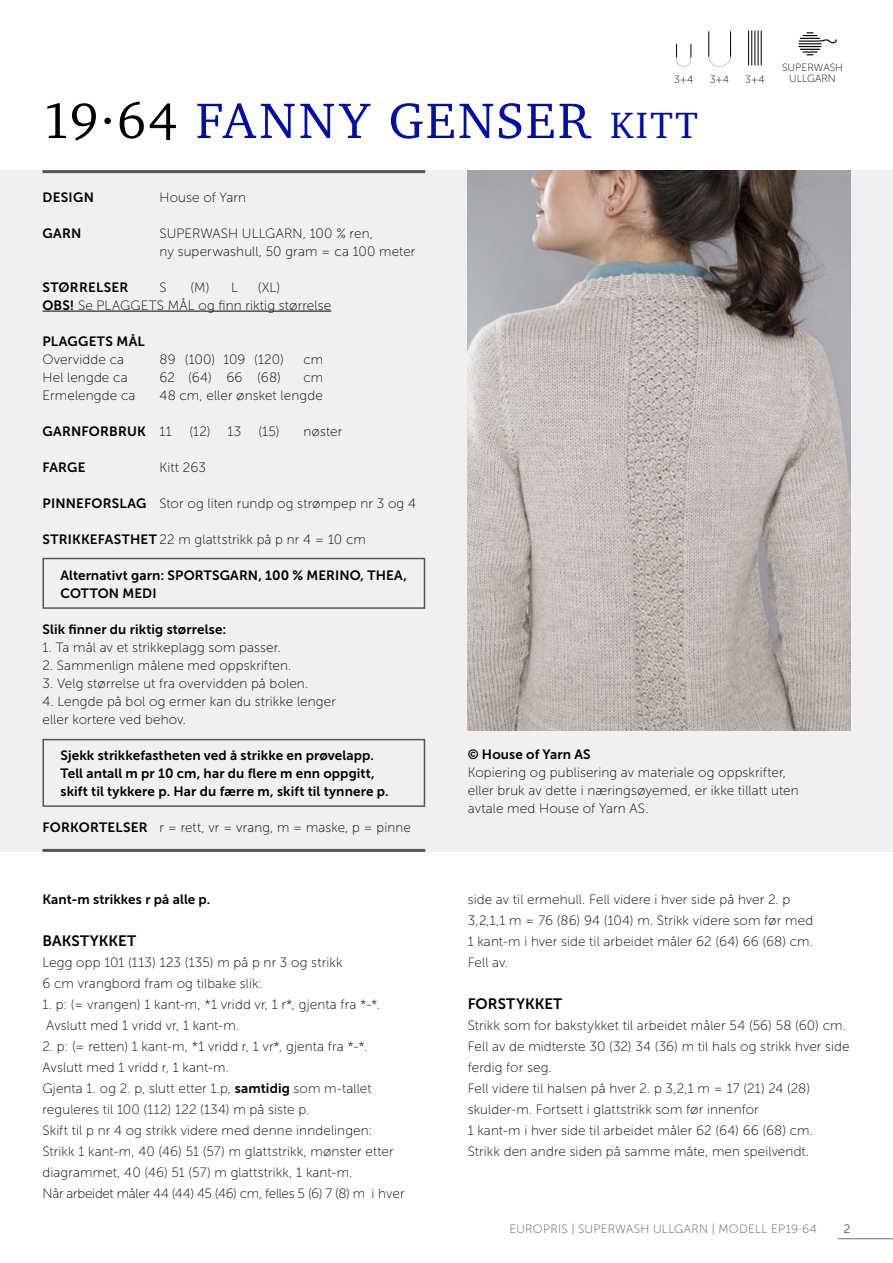
<style>
.page{position:relative;width:893px;height:1263px;background:#fff}
.page>*{position:absolute;margin:0;border:0;box-sizing:border-box;transform-origin:0 0}
.INNHOLD{font:51px "Charter";letter-spacing:.055em;color:#000f9f}
.INNHOLD-_Opps{font:15px "Museo Sans 700";letter-spacing:.005em;color:#000}
.INNHOLD-_Opps-2{font:13.5px/21px "Museo Sans 100";letter-spacing:.01em;color:#000}
.INNHOLD-2{font:13.5px "Museo Sans 100";letter-spacing:.01em;color:#000}
.INNHOLD-3{font:13.5px/18px "Museo Sans 700";letter-spacing:.01em;color:#000}
.INNHOLD-_Opps-3{font:13.5px "Museo Sans 100";letter-spacing:-.02em;color:#000}
.INNHOLD-_Opps-4{font:13.5px "Museo Sans 700";letter-spacing:.005em;color:#000}
.INNHOLD-4{font:13.5px "Museo Sans 700";letter-spacing:.03em;color:#000}
.t1{font:12px "Museo Sans 100";letter-spacing:.02em;color:#565655}
.t2{font:12px "Museo Sans 100";color:#000}
.t3{font:10.5px "Museo Sans 100";color:#000}
.s1{color:#000}
.s2{font-size:37.5px}
.s3{font-family:"Museo Sans 700"}
.s4{font-family:"Museo Sans 100"}
</style>
<div class="page">
<hr style="left:838px;top:1238px;width:55px;height:1px;background:#6e6e6e">
<div style="left:0;top:170px;width:893px;height:682px;background:#f0f0f0"></div>
<hr style="left:43px;top:311px;width:288px;height:1px;background:#000">
<hr style="left:43px;top:170px;width:382px;height:3px;background:#565655">
<hr style="left:43px;top:849px;width:382px;height:3px;background:#565655">
<div style="left:43px;top:739px;width:382px;height:68px;border:2px solid #565655"></div>
<div style="left:43px;top:558px;width:382px;height:51px;border:2px solid #565655"></div>
<img style="left:468px;top:170px;width:382px;height:560px">
<svg style="left:798px;top:32px;width:39px;height:23px"></svg>
<hr style="left:748px;top:31px;width:1px;height:34px;background:#000">
<hr style="left:751px;top:31px;width:1px;height:34px;background:#000">
<hr style="left:754px;top:31px;width:1px;height:34px;background:#000">
<hr style="left:758px;top:31px;width:1px;height:34px;background:#000">
<hr style="left:761px;top:31px;width:1px;height:34px;background:#000">
<svg style="left:708px;top:31px;width:23px;height:36px"></svg>
<svg style="left:676px;top:44px;width:15px;height:22px"></svg>
<p class="t3" style="left:782px;top:62px;width:63px">SUPERWASH</p>
<p class="t3" style="left:674px;top:74px;width:21px">3+4</p>
<p class="t3" style="left:710px;top:74px;width:21px">3+4</p>
<p class="t3" style="left:745px;top:74px;width:21px">3+4</p>
<p class="t3" style="left:789px;top:73px;width:48px">ULLGARN</p>
<p class="INNHOLD" style="left:43px;top:77px;width:657px"><span class="s1">19∙64</span> FANNY GENSER <span class="s2">KITT</span></p>
<p class="INNHOLD-3" style="left:43px;top:188px;width:53px">DESIGN</p>
<p class="INNHOLD-2" style="left:160px;top:190px;width:88px">House of Yarn</p>
<p class="INNHOLD-3" style="left:43px;top:224px;width:40px">GARN</p>
<p class="INNHOLD-2" style="left:160px;top:226px;width:215px">SUPERWASH ULLGARN, 100 % ren,</p>
<p class="INNHOLD-2" style="left:160px;top:244px;width:257px">ny superwashull, 50 gram = ca 100 meter</p>
<p class="INNHOLD-3" style="left:43px;top:278px;width:87px">STØRRELSER</p>
<p class="INNHOLD-2" style="left:160px;top:280px;width:9px">S</p>
<p class="INNHOLD-2" style="left:191px;top:280px;width:49px">(M) L</p>
<p class="INNHOLD-2" style="left:258px;top:280px;width:24px">(XL)</p>
<p class="INNHOLD-2" style="left:43px;top:298px;width:290px"><span class="s3">OBS!</span> Se PLAGGETS MÅL og finn riktig størrelse</p>
<p class="INNHOLD-4" style="left:43px;top:334px;width:104px">PLAGGETS MÅL</p>
<p class="INNHOLD-2" style="left:43px;top:352px;width:83px">Overvidde ca</p>
<p class="INNHOLD-2" style="left:160px;top:352px;width:126px">89 (100) 109 (120)</p>
<p class="INNHOLD-2" style="left:304px;top:352px;width:21px">cm</p>
<p class="INNHOLD-2" style="left:43px;top:370px;width:87px">Hel lengde ca</p>
<p class="INNHOLD-2" style="left:160px;top:370px;width:123px">62 (64) 66 (68)</p>
<p class="INNHOLD-2" style="left:304px;top:370px;width:21px">cm</p>
<p class="INNHOLD-2" style="left:43px;top:388px;width:95px">Ermelengde ca</p>
<p class="INNHOLD-2" style="left:160px;top:388px;width:165px">48 cm, eller ønsket lengde</p>
<p class="INNHOLD-3" style="left:43px;top:422px;width:131px">GARNFORBRUK <span class="s4">11</span></p>
<p class="INNHOLD-2" style="left:189px;top:424px;width:54px">(12) 13</p>
<p class="INNHOLD-2" style="left:258px;top:424px;width:85px">(15) nøster</p>
<p class="INNHOLD-3" style="left:43px;top:458px;width:45px">FARGE</p>
<p class="INNHOLD-2" style="left:160px;top:460px;width:48px">Kitt 263</p>
<p class="INNHOLD-2" style="left:43px;top:496px;width:375px"><span class="s3">PINNEFORSLAG</span> Stor og liten rundp og strømpep nr 3 og 4</p>
<p class="INNHOLD-2" style="left:43px;top:532px;width:325px"><span class="s3">STRIKKEFASTHET</span> 22 m glattstrikk på p nr 4 = 10 cm</p>
<p class="INNHOLD-3" style="left:61px;top:566px;width:348px">Alternativt garn: SPORTSGARN, 100 % MERINO, THEA,<br>COTTON MEDI</p>
<p class="INNHOLD-3" style="left:43px;top:620px;width:185px">Slik finner du riktig størrelse:</p>
<p class="INNHOLD-2" style="left:43px;top:640px;width:240px">1. Ta mål av et strikkeplagg som passer.</p>
<p class="INNHOLD-2" style="left:43px;top:658px;width:250px">2. Sammenlign målene med oppskriften.</p>
<p class="INNHOLD-2" style="left:43px;top:676px;width:267px">3. Velg størrelse ut fra overvidden på bolen.</p>
<p class="INNHOLD-2" style="left:43px;top:694px;width:295px">4. Lengde på bol og ermer kan du strikke lenger</p>
<p class="INNHOLD-2" style="left:43px;top:712px;width:145px">eller kortere ved behov.</p>
<p class="INNHOLD-3" style="left:61px;top:746px;width:315px">Sjekk strikkefastheten ved å strikke en prøvelapp.</p>
<p class="INNHOLD-3" style="left:61px;top:764px;width:316px">Tell antall m pr 10 cm, har du flere m enn oppgitt,</p>
<p class="INNHOLD-3" style="left:61px;top:782px;width:330px">skift til tykkere p. Har du færre m, skift til tynnere p.</p>
<p class="INNHOLD-2" style="left:43px;top:820px;width:370px"><span class="s3">FORKORTELSER</span> r = rett, vr = vrang, m = maske, p = pinne</p>
<p class="INNHOLD-_Opps-4" style="left:43px;top:892px;width:169px">Kant-m strikkes r på alle p.</p>
<p class="INNHOLD-_Opps" style="left:43px;top:932px;width:95px">BAKSTYKKET</p>
<p class="INNHOLD-_Opps-2" style="left:43px;top:952px;width:301px">Legg opp 101 (113) 123 (135) m på p nr 3 og strikk<br>6 cm vrangbord fram og tilbake slik:</p>
<p class="INNHOLD-_Opps-2" style="left:43px;top:994px;width:339px">1. p: (= vrangen) 1 kant-m, *1 vridd vr, 1 r*, gjenta fra *-*.</p>
<p class="INNHOLD-_Opps-2" style="left:46px;top:1015px;width:195px">Avslutt med 1 vridd vr, 1 kant-m.</p>
<p class="INNHOLD-_Opps-2" style="left:43px;top:1036px;width:326px">2. p: (= retten) 1 kant-m, *1 vridd r, 1 vr*, gjenta fra *-*.</p>
<p class="INNHOLD-_Opps-2" style="left:43px;top:1057px;width:188px">Avslutt med 1 vridd r, 1 kant-m.</p>
<p class="INNHOLD-_Opps-2" style="left:43px;top:1078px;width:331px">Gjenta 1. og 2. p, slutt etter 1.p, <span class="s3">samtidig</span> som m-tallet reguleres til 100 (112) 122 (134) m på siste p.</p>
<p class="INNHOLD-_Opps-2" style="left:43px;top:1120px;width:353px">Skift til p nr 4 og strikk videre med denne inndelingen:<br>Strikk 1 kant-m, 40 (46) 51 (57) m glattstrikk, mønster etter diagrammet, 40 (46) 51 (57) m glattstrikk, 1 kant-m.</p>
<p class="INNHOLD-_Opps-3" style="left:43px;top:1186px;width:364px">Når arbeidet måler 44 (44) 45 (46) cm, felles 5 (6) 7 (8) m i hver</p>
<p class="INNHOLD-3" style="left:468px;top:745px;width:124px">© House of Yarn AS</p>
<p class="INNHOLD-2" style="left:468px;top:765px;width:320px">Kopiering og publisering av materiale og oppskrifter,</p>
<p class="INNHOLD-2" style="left:468px;top:783px;width:332px">eller bruk av dette i næringsøyemed, er ikke tillatt uten</p>
<p class="INNHOLD-2" style="left:468px;top:801px;width:182px">avtale med House of Yarn AS.</p>
<p class="INNHOLD-_Opps-2" style="left:468px;top:889px;width:347px">side av til ermehull. Fell videre i hver side på hver 2. p<br>3,2,1,1 m = 76 (86) 94 (104) m. Strikk videre som før med<br>1 kant-m i hver side til arbeidet måler 62 (64) 66 (68) cm.</p>
<p class="INNHOLD-_Opps-2" style="left:468px;top:952px;width:42px">Fell av.</p>
<p class="INNHOLD-_Opps" style="left:468px;top:995px;width:96px">FORSTYKKET</p>
<p class="INNHOLD-_Opps-2" style="left:468px;top:1015px;width:383px">Strikk som for bakstykket til arbeidet måler 54 (56) 58 (60) cm.<br>Fell av de midterste 30 (32) 34 (36) m til hals og strikk hver side ferdig for seg.</p>
<p class="INNHOLD-_Opps-2" style="left:468px;top:1078px;width:347px">Fell videre til halsen på hver 2. p 3,2,1 m = 17 (21) 24 (28) skulder-m. Fortsett i glattstrikk som før innenfor<br>1 kant-m i hver side til arbeidet måler 62 (64) 66 (68) cm.</p>
<p class="INNHOLD-_Opps-2" style="left:468px;top:1141px;width:343px">Strikk den andre siden på samme måte, men speilvendt.</p>
<p class="t1" style="left:509px;top:1222px;width:309px">EUROPRIS | SUPERWASH ULLGARN | MODELL EP19·64</p>
<p class="t2" style="left:844px;top:1222px;width:8px">2</p>
</div>
